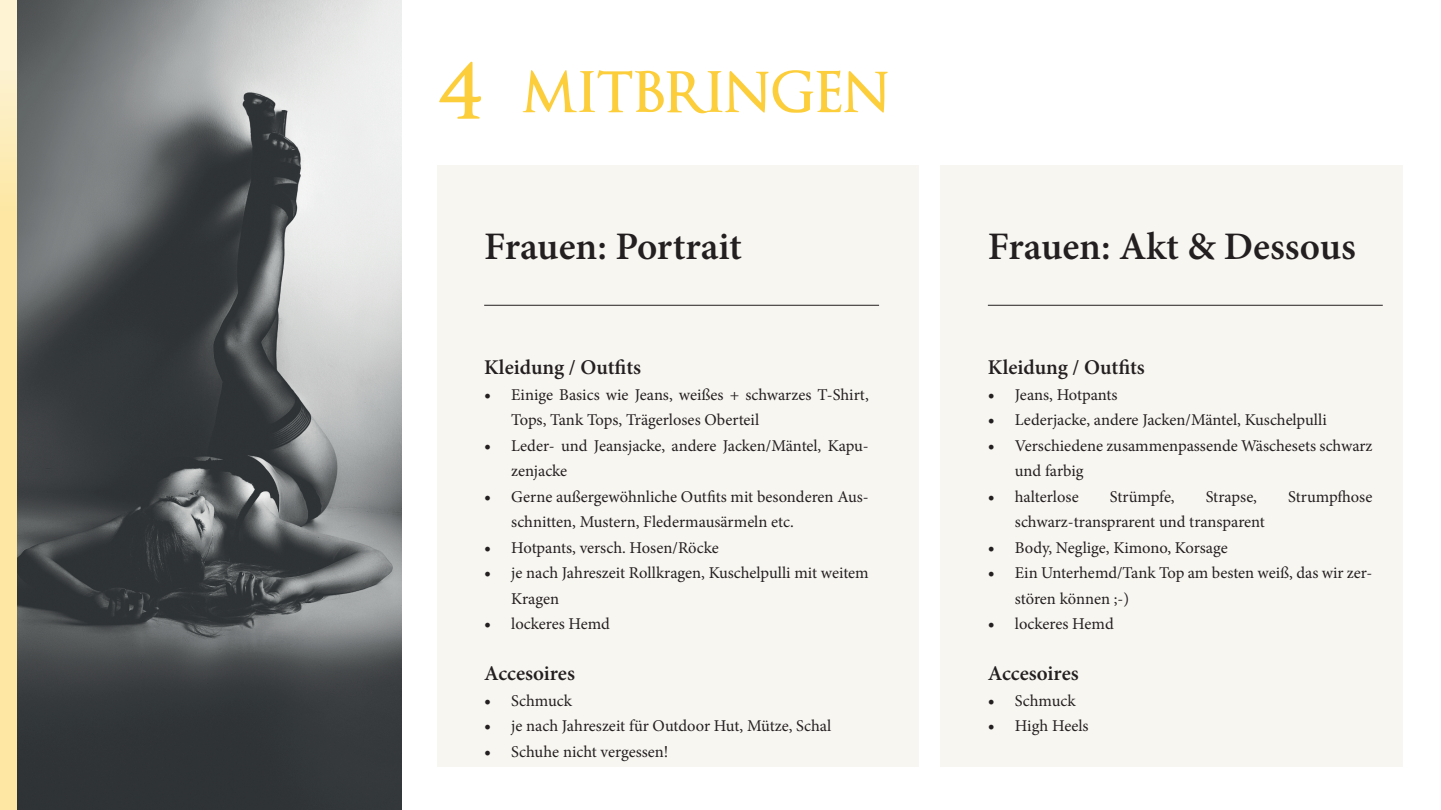
<style>
.page{position:relative;width:1441px;height:810px;background:#fff}
.page>*{position:absolute;margin:0;border:0;box-sizing:border-box;transform-origin:0 0}
.t1{font:600 55.5px "Optimus Princeps";color:#fcce3c}
.t2{font:600 39px "Minion Pro";letter-spacing:-.005em;color:#231f20}
.t3{font:600 21px "Minion Pro";color:#231f20}
.t4{font:16.5px/25.5px "Minion Pro";letter-spacing:-.005em;color:#231f20}
.s1{font-size:93px}
.s2{font-size:18px}
</style>
<div class="page">
<div style="left:437px;top:165px;width:481px;height:601px;background:#f8f6f1"></div>
<div style="left:940px;top:165px;width:462px;height:601px;background:#f8f6f1"></div>
<div style="left:0;top:0;width:17px;height:810px;background:#fef3d2"></div>
<svg style="left:0;top:100px;width:17px;height:710px;background:#fde7a5"></svg>
<hr style="left:484px;top:305px;width:394px;height:1px;background:#231f20">
<hr style="left:987px;top:305px;width:395px;height:1px;background:#231f20">
<img style="left:17px;top:0;width:384px;height:810px">
<h1 class="t1" style="left:437px;top:63px;width:454px"><span class="s1">4</span> MITBRINGEN</h1>
<h2 class="t2" style="left:484px;top:220px;width:259px">Frauen: Portrait</h2>
<h2 class="t2" style="left:987px;top:220px;width:369px">Frauen: Akt &amp; Dessous</h2>
<p class="t3" style="left:484px;top:353px;width:158px">Kleidung / Outfits</p>
<p class="t4" style="left:511px;top:382px;width:359px;text-indent:-27px"><span class="s2">•</span> Einige Basics wie Jeans, weißes + schwarzes T-Shirt,<br>Tops, Tank Tops, Trägerloses Oberteil</p>
<p class="t4" style="left:511px;top:433px;width:359px;text-indent:-27px"><span class="s2">•</span> Leder- und Jeansjacke, andere Jacken/Mäntel, Kapu&shy;zenjacke</p>
<p class="t4" style="left:511px;top:484px;width:359px;text-indent:-27px"><span class="s2">•</span> Gerne außergewöhnliche Outfits mit besonderen Aus&shy;schnitten, Mustern, Fledermausärmeln etc.</p>
<p class="t4" style="left:484px;top:535px;width:236px"><span class="s2">•</span> Hotpants, versch. Hosen/Röcke</p>
<p class="t4" style="left:511px;top:561px;width:359px;text-indent:-27px"><span class="s2">•</span> je nach Jahreszeit Rollkragen, Kuschelpulli mit weitem<br>Kragen</p>
<p class="t4" style="left:484px;top:612px;width:127px"><span class="s2">•</span> lockeres Hemd</p>
<p class="t3" style="left:484px;top:659px;width:92px">Accesoires</p>
<p class="t4" style="left:484px;top:688px;width:89px"><span class="s2">•</span> Schmuck</p>
<p class="t4" style="left:484px;top:714px;width:349px"><span class="s2">•</span> je nach Jahreszeit für Outdoor Hut, Mütze, Schal</p>
<p class="t4" style="left:484px;top:739px;width:186px"><span class="s2">•</span> Schuhe nicht vergessen!</p>
<p class="t3" style="left:987px;top:353px;width:158px">Kleidung / Outfits</p>
<p class="t4" style="left:987px;top:382px;width:131px"><span class="s2">•</span> Jeans, Hotpants</p>
<p class="t4" style="left:987px;top:408px;width:340px"><span class="s2">•</span> Lederjacke, andere Jacken/Mäntel, Kuschelpulli</p>
<p class="t4" style="left:1014px;top:433px;width:359px;text-indent:-27px"><span class="s2">•</span> Verschiedene zusammenpassende Wäschesets schwarz und farbig</p>
<p class="t4" style="left:987px;top:484px;width:92px"><span class="s2">•</span> halterlose</p>
<p class="t4" style="left:1109px;top:484px;width:66px">Strümpfe,</p>
<p class="t4" style="left:1205px;top:484px;width:53px">Strapse,</p>
<p class="t4" style="left:1287px;top:484px;width:86px">Strumpfhose</p>
<p class="t4" style="left:1014px;top:510px;width:251px">schwarz-transprarent und transparent</p>
<p class="t4" style="left:987px;top:535px;width:241px"><span class="s2">•</span> Body, Neglige, Kimono, Korsage</p>
<p class="t4" style="left:1014px;top:561px;width:359px;text-indent:-27px"><span class="s2">•</span> Ein Unterhemd/Tank Top am besten weiß, das wir zer&shy;stören können ;-)</p>
<p class="t4" style="left:987px;top:612px;width:127px"><span class="s2">•</span> lockeres Hemd</p>
<p class="t3" style="left:987px;top:659px;width:92px">Accesoires</p>
<p class="t4" style="left:987px;top:688px;width:89px"><span class="s2">•</span> Schmuck</p>
<p class="t4" style="left:987px;top:714px;width:102px"><span class="s2">•</span> High Heels</p>
</div>
